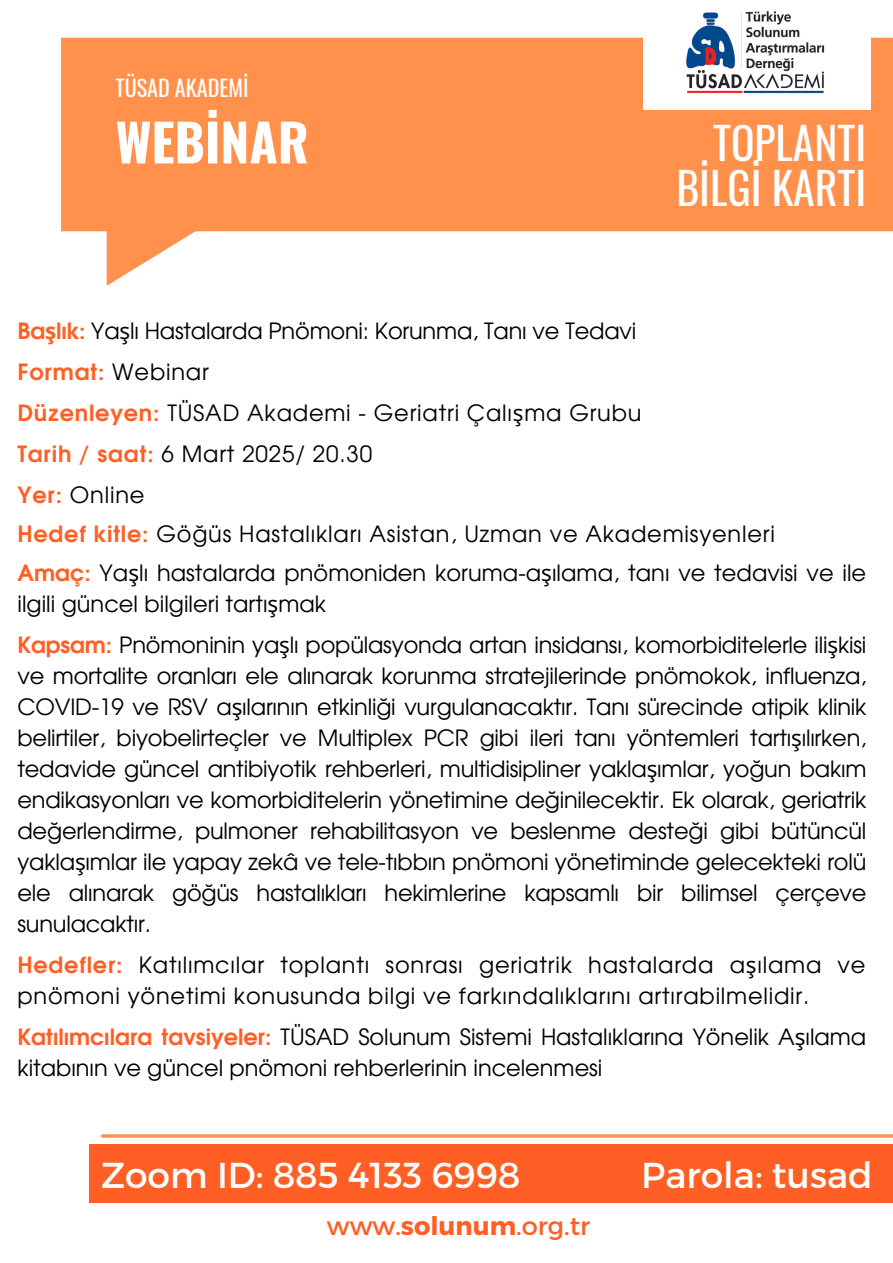
<style>
.page{position:relative;width:893px;height:1263px;background:#fff}
.page>*{position:absolute;margin:0;border:0;box-sizing:border-box;transform-origin:0 0}
.t1{font:700 51.6px "Oswald";color:#fff}
.t2{font:43.65px/44.4px "Oswald";color:#fff;text-align:right}
.t3{font:36px "Montserrat";color:#fff}
.t4{font:25.58px "Montserrat";color:#ff5f24}
.t5{font:22.42px/30.9px "Evolventa";letter-spacing:-.005em;color:#000}
.t6{font:22.42px/30.9px "Evolventa";letter-spacing:.035em;color:#000}
.t7{font:700 22.42px "Evolventa";letter-spacing:.035em;color:#ff5f24}
.t8{font:22.2px "Oswald";color:#fff}
.s1{font-weight:700;color:#ff5f24}
.s2{font-family:"Noto Sans";font-weight:700;color:#ff5f24}
.s3{font-family:"Noto Sans"}
.s4{font-weight:400;color:#000}
.s5{font-weight:700}
</style>
<div class="page">
<div style="left:89px;top:1144px;width:804px;height:59px;background:#ff5f24"></div>
<svg style="left:101px;top:1134px;width:792px;height:4px;background:#ffa168"></svg>
<svg style="left:61px;top:38px;width:832px;height:248px;fill:#ff914d"></svg>
<div style="left:643px;top:0;width:227px;height:110px;background:#fff"></div>
<img style="left:686px;top:11px;width:139px;height:83px">
<p class="t8" style="left:116px;top:70px;width:135px">TÜSAD AKADEMİ</p>
<p class="t1" style="left:116px;top:102px;width:195px">WEBİNAR</p>
<h2 class="t2" style="left:676px;top:119px;width:191px">TOPLANTI<br>BİLGİ KARTI</h2>
<p class="t5" style="left:17px;top:316px;width:620px"><span class="s1">Ba</span><span class="s2">ş</span><span class="s1">lık:</span> Ya<span class="s3">ş</span>lı Hastalarda Pnömoni: Korunma, Tanı ve Tedavi</p>
<p class="t7" style="left:17px;top:362px;width:193px">Format: <span class="s4">Webinar</span></p>
<p class="t6" style="left:17px;top:399px;width:625px"><span class="s1">Düzenleyen:</span> TÜSAD Akademi - Geriatri Çalı<span class="s3">ş</span>ma Grubu</p>
<p class="t6" style="left:17px;top:440px;width:356px"><span class="s1">Tarih / saat:</span> 6 Mart 2025/ 20.30</p>
<p class="t5" style="left:17px;top:481px;width:128px"><span class="s1">Yer:</span> Online</p>
<p class="t6" style="left:17px;top:520px;width:759px"><span class="s1">Hedef kitle:</span> Göğüs Hastalıkları Asistan, Uzman ve Akademisyenleri</p>
<p class="t5" style="left:17px;top:559px;width:850px"><span class="s1">Amaç:</span> Ya<span class="s3">ş</span>lı hastalarda pnömoniden koruma-a<span class="s3">ş</span>ılama, tanı ve tedavisi ve ile ilgili güncel bilgileri tartı<span class="s3">ş</span>mak</p>
<p class="t5" style="left:17px;top:631px;width:850px"><span class="s1">Kapsam:</span> Pnömoninin ya<span class="s3">ş</span>lı popülasyonda artan insidansı, komorbiditelerle ili<span class="s3">ş</span>kisi ve mortalite oranları ele alınarak korunma stratejilerinde pnömokok, influenza, COVID-19 ve RSV a<span class="s3">ş</span>ılarının etkinliği vurgulanacaktır. Tanı sürecinde atipik klinik belirtiler, biyobelirteçler ve Multiplex PCR gibi ileri tanı yöntemleri tartı<span class="s3">ş</span>ılırken, tedavide güncel antibiyotik rehberleri, multidisipliner yakla<span class="s3">ş</span>ımlar, yoğun bakım endikasyonları ve komorbiditelerin yönetimine değinilecektir. Ek olarak, geriatrik değerlendirme, pulmoner rehabilitasyon ve beslenme desteği gibi bütüncül yakla<span class="s3">ş</span>ımlar ile yapay zekâ ve tele-tıbbın pnömoni yönetiminde gelecekteki rolü ele alınarak göğüs hastalıkları hekimlerine kapsamlı bir bilimsel çerçeve sunulacaktır.</p>
<p class="t6" style="left:17px;top:950px;width:849px"><span class="s1">Hedefler:</span> Katılımcılar toplantı sonrası geriatrik hastalarda a<span class="s3">ş</span>ılama ve pnömoni yönetimi konusunda bilgi ve farkındalıklarını artırabilmelidir.</p>
<p class="t5" style="left:17px;top:1022px;width:850px"><span class="s1">Katılımcılara tavsiyeler:</span> TÜSAD Solunum Sistemi Hastalıklarına Yönelik A<span class="s3">ş</span>ılama kitabının ve güncel pnömoni rehberlerinin incelenmesi</p>
<h1 class="t3" style="left:101px;top:1151px;width:421px">Zoom ID: 885 4133 6998</h1>
<h1 class="t3" style="left:641px;top:1151px;width:233px">Parola: tusad</h1>
<p class="t4" style="left:327px;top:1209px;width:265px">www.<span class="s5">solunum</span>.org.tr</p>
</div>
